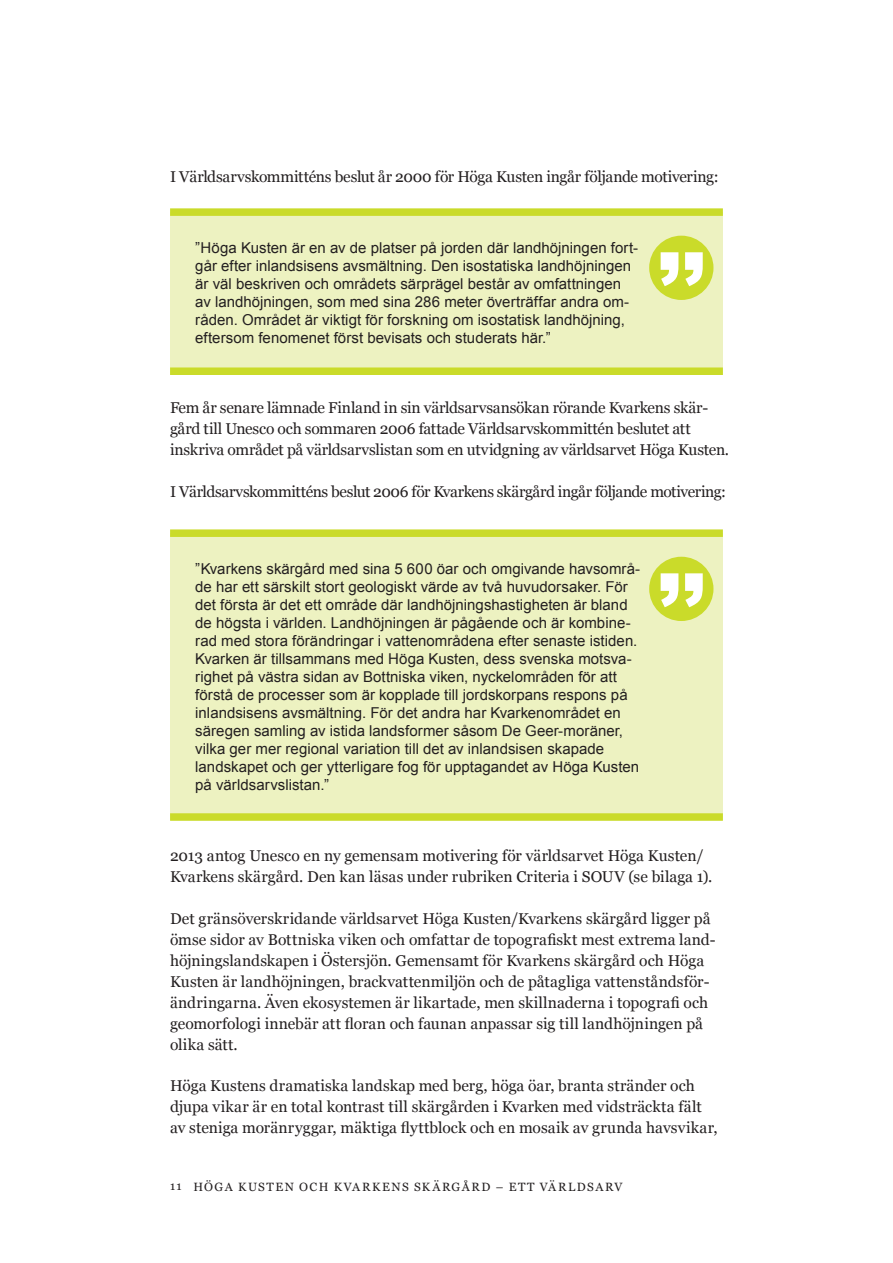
<style>
.page{position:relative;width:893px;height:1263px;background:#fff}
.page>*{position:absolute;margin:0;border:0;box-sizing:border-box;transform-origin:0 0}
.t1{font:700 100.2px "Antenna";color:#fff}
.t2{font:15.6px/21px "Georgia";letter-spacing:-.005em;color:#231f20}
.t3{font:15.6px "Georgia";letter-spacing:-.03em;color:#231f20}
.t4{font:15.6px "Georgia";letter-spacing:-.025em;color:#231f20}
.t5{font:15px/18px "Arial";color:#231f20}
.t6{font:12px "Georgia";letter-spacing:.12em;color:#231f20}
</style>
<div class="page">
<div style="left:170px;top:533px;width:553px;height:287px;background:#edf2c1"></div>
<div style="left:170px;top:529px;width:553px;height:8px;background:#cadb2a"></div>
<div style="left:170px;top:813px;width:553px;height:8px;background:#cadb2a"></div>
<div style="left:649px;top:557px;width:64px;height:64px;background:#cadb2a;border-radius:50%"></div>
<div style="left:170px;top:212px;width:553px;height:162px;background:#edf2c1"></div>
<div style="left:170px;top:208px;width:553px;height:8px;background:#cadb2a"></div>
<div style="left:170px;top:367px;width:553px;height:8px;background:#cadb2a"></div>
<div style="left:649px;top:236px;width:64px;height:64px;background:#cadb2a;border-radius:50%"></div>
<p class="t4" style="left:170px;top:165px;width:550px">I Världsarvskommitténs beslut år 2000 för Höga Kusten ingår följande motivering:</p>
<p class="t5" style="left:195px;top:239px;width:444px">”Höga Kusten är en av de platser på jorden där landhöjningen fort&shy;går efter inlandsisens avsmältning. Den isostatiska landhöjningen är väl beskriven och områdets särprägel består av omfattningen av landhöjningen, som med sina 286 meter överträffar andra om&shy;råden. Området är viktigt för forskning om isostatisk landhöjning, eftersom fenomenet först bevisats och studerats här.”</p>
<p class="t1" style="left:655px;top:230px;width:55px">”</p>
<p class="t2" style="left:170px;top:396px;width:560px">Fem år senare lämnade Finland in sin världsarvsansökan rörande Kvarkens skär&shy;gård till Unesco och sommaren 2006 fattade Världsarvskommittén beslutet att inskriva området på världsarvslistan som en utvidgning av världsarvet Höga Kusten.</p>
<p class="t3" style="left:170px;top:480px;width:557px">I Världsarvskommitténs beslut 2006 för Kvarkens skärgård ingår följande motivering:</p>
<p class="t5" style="left:195px;top:560px;width:446px">”Kvarkens skärgård med sina 5 600 öar och omgivande havsområ&shy;de har ett särskilt stort geologiskt värde av två huvudorsaker. För det första är det ett område där landhöjningshastigheten är bland de högsta i världen. Landhöjningen är pågående och är kombine&shy;rad med stora förändringar i vattenområdena efter senaste istiden.<br>Kvarken är tillsammans med Höga Kusten, dess svenska motsva&shy;righet på västra sidan av Bottniska viken, nyckelområden för att förstå de processer som är kopplade till jordskorpans respons på inlandsisens avsmältning. För det andra har Kvarkenområdet en säregen samling av istida landsformer såsom De Geer-moräner, vilka ger mer regional variation till det av inlandsisen skapade landskapet och ger ytterligare fog för upptagandet av Höga Kusten på världsarvslistan.”</p>
<p class="t1" style="left:655px;top:551px;width:55px">”</p>
<p class="t2" style="left:170px;top:845px;width:544px">2013 antog Unesco en ny gemensam motivering för världsarvet Höga Kusten/<br>Kvarkens skärgård. Den kan läsas under rubriken Criteria i SOUV (se bilaga 1).</p>
<p class="t2" style="left:170px;top:908px;width:547px">Det gränsöverskridande världsarvet Höga Kusten/Kvarkens skärgård ligger på ömse sidor av Bottniska viken och omfattar de topografiskt mest extrema land&shy;höjningslandskapen i Östersjön. Gemensamt för Kvarkens skärgård och Höga Kusten är landhöjningen, brackvattenmiljön och de påtagliga vattenståndsför&shy;ändringarna. Även ekosystemen är likartade, men skillnaderna i topografi och geomorfologi innebär att floran och faunan anpassar sig till landhöjningen på olika sätt.</p>
<p class="t2" style="left:170px;top:1074px;width:549px">Höga Kustens dramatiska landskap med berg, höga öar, branta stränder och djupa vikar är en total kontrast till skärgården i Kvarken med vidsträckta fält av steniga moränryggar, mäktiga flyttblock och en mosaik av grunda havsvikar,</p>
<p class="t6" style="left:170px;top:1177px;width:13px">11</p>
<p class="t6" style="left:193px;top:1178px;width:431px">HÖGA KUSTEN OCH KVARKENS SKÄRGÅRD – ETT VÄRLDSARV</p>
</div>
